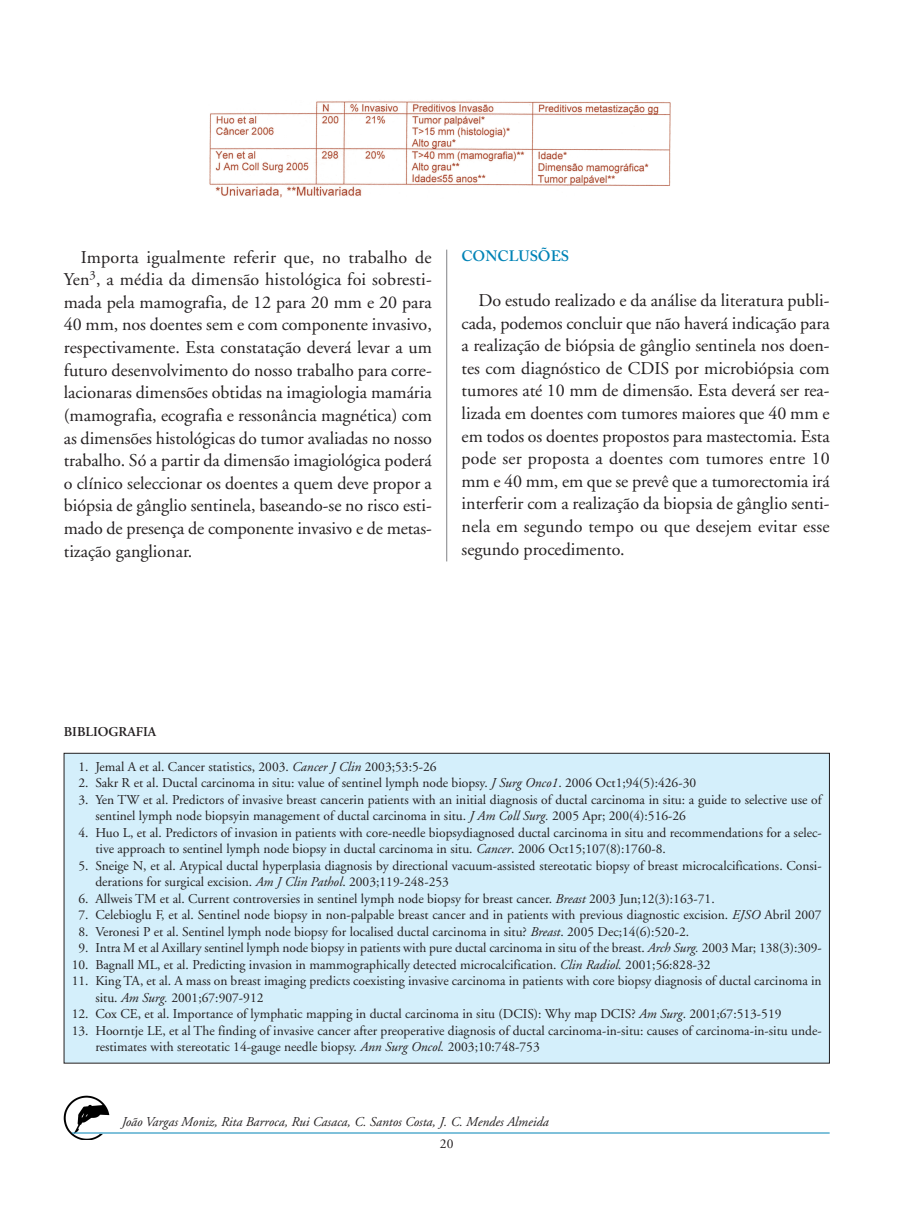
<style>
.page{position:relative;width:902px;height:1208px;background:#fff}
.page>*{position:absolute;margin:0;border:0;box-sizing:border-box;transform-origin:0 0}
.t1{font:18px/22.6px "Adobe Garamond";color:#231f20;text-align:justify}
.t2{font:600 15px "Adobe Caslon";color:#0083b6}
.t3{font:13.5px/16.5px "Adobe Garamond";color:#231f20}
.t4{font:italic 13.5px/22.4px "Adobe Garamond";color:#231f20}
.t5{font:600 13.5px "Adobe Garamond";color:#231f20}
.s1{font-style:italic}
.s2{font-style:normal}
</style>
<div class="page">
<img style="left:64px;top:1095px;width:45px;height:45px">
<hr style="left:72px;top:1132px;width:757px;height:1px;background:#0083b6">
<hr style="left:446px;top:250px;width:1px;height:311px;background:#808285">
<div style="left:64px;top:753px;width:765px;height:310px;background:#d4effb"></div>
<img style="left:209px;top:101px;width:462px;height:97px">
<p class="t1" style="left:64px;top:247px;width:369px;text-indent:17px">Importa igualmente referir que, no trabalho de Yen<sup>3</sup>, a média da dimensão histológica foi sobresti&shy;mada pela mamografia, de 12 para 20 mm e 20 para 40 mm, nos doentes sem e com componente invasivo, respectivamente. Esta constatação deverá levar a um futuro desenvolvimento do nosso trabalho para corre&shy;lacionaras dimensões obtidas na imagiologia mamária (mamografia, ecografia e ressonância magnética) com as dimensões histológicas do tumor avaliadas no nosso trabalho. Só a partir da dimensão imagiológica poderá o clínico seleccionar os doentes a quem deve propor a biópsia de gânglio sentinela, baseando-se no risco esti&shy;mado de presença de componente invasivo e de metas&shy;tização ganglionar.</p>
<p class="t2" style="left:461px;top:250px;width:109px">CONCLUSÕES</p>
<p class="t1" style="left:461px;top:290px;width:369px;text-indent:17px">Do estudo realizado e da análise da literatura publi&shy;cada, podemos concluir que não haverá indicação para a realização de biópsia de gânglio sentinela nos doen&shy;tes com diagnóstico de CDIS por microbiópsia com tumores até 10 mm de dimensão. Esta deverá ser rea&shy;lizada em doentes com tumores maiores que 40 mm e em todos os doentes propostos para mastectomia. Esta pode ser proposta a doentes com tumores entre 10 mm e 40 mm, em que se prevê que a tumorectomia irá interferir com a realização da biopsia de gânglio senti&shy;nela em segundo tempo ou que desejem evitar esse segundo procedimento.</p>
<p class="t5" style="left:64px;top:726px;width:94px">BIBLIOGRAFIA</p>
<p class="t3" style="left:78px;top:759px;width:359px">1. Jemal A et al. Cancer statistics, 2003. <span class="s1">Cancer J Clin</span> 2003;53:5-26</p>
<p class="t3" style="left:78px;top:776px;width:619px">2. Sakr R et al. Ductal carcinoma in situ: value of sentinel lymph node biopsy. <span class="s1">J Surg Onco1</span>. 2006 Oct1;94(5):426-30</p>
<p class="t3" style="left:95px;top:792px;width:727px;text-indent:-17px">3. Yen TW et al. Predictors of invasive breast cancerin patients with an initial diagnosis of ductal carcinoma in situ: a guide to selective use of sentinel lymph node biopsyin management of ductal carcinoma in situ. <span class="s1">J Am Coll Surg.</span> 2005 Apr; 200(4):516-26</p>
<p class="t3" style="left:95px;top:825px;width:727px;text-indent:-17px">4. Huo L, et al. Predictors of invasion in patients with core-needle biopsy diagnosed ductal carcinoma in situ and recommendations for a selec&shy;tive approach to sentinel lymph node biopsy in ductal carcinoma in situ. <span class="s1">Cancer</span>. 2006 Oct15;107(8):1760-8.</p>
<p class="t3" style="left:95px;top:858px;width:727px;text-indent:-17px">5. Sneige N, et al. Atypical ductal hyperplasia diagnosis by directional vacuum-assisted stereotatic biopsy of breast microcalcifications. Consi&shy;derations for surgical excision. <span class="s1">Am J Clin Pathol</span>. 2003;119-248-253</p>
<p class="t3" style="left:78px;top:891px;width:637px">6. Allweis TM et al. Current controversies in sentinel lymph node biopsy for breast cancer. <span class="s1">Breast</span> 2003 Jun;12(3):163-71.</p>
<p class="t3" style="left:78px;top:908px;width:744px">7. Celebioglu F, et al. Sentinel node biopsy in non-palpable breast cancer and in patients with previous diagnostic excision. <span class="s1">EJSO</span> Abril 2007</p>
<p class="t3" style="left:78px;top:924px;width:612px">8. Veronesi P et al. Sentinel lymph node biopsy for localised ductal carcinoma in situ? <span class="s1">Breast</span>. 2005 Dec;14(6):520-2.</p>
<p class="t3" style="left:78px;top:941px;width:744px">9. Intra M et al Axillary sentinel lymph node biopsy in patients with pure ductal carcinoma in situ of the breast. <span class="s1">Arch Surg.</span> 2003 Mar; 138(3):309-</p>
<p class="t3" style="left:72px;top:957px;width:640px">10. Bagnall ML, et al. Predicting invasion in mammographically detected microcalcification. <span class="s1">Clin Radiol.</span> 2001;56:828-32</p>
<p class="t3" style="left:95px;top:974px;width:727px;text-indent:-24px">11. King TA, et al. A mass on breast imaging predicts coexisting invasive carcinoma in patients with core biopsy diagnosis of ductal carcinoma in situ. <span class="s1">Am Surg.</span> 2001;67:907-912</p>
<p class="t3" style="left:72px;top:1007px;width:711px">12. Cox CE, et al. Importance of lymphatic mapping in ductal carcinoma in situ (DCIS): Why map DCIS? <span class="s1">Am Surg</span>. 2001;67:513-519</p>
<p class="t3" style="left:95px;top:1023px;width:727px;text-indent:-24px">13. Hoorntje LE, et al The finding of invasive cancer after preoperative diagnosis of ductal carcinoma-in-situ: causes of carcinoma-in-situ unde&shy;restimates with stereotatic 14-gauge needle biopsy. <span class="s1">Ann Surg Oncol.</span> 2003;10:748-753</p>
<p class="t4" style="left:440px;top:1111px;width:110px;text-indent:-318px">João Vargas Moniz, Rita Barroca, Rui Casaca, C. Santos Costa, J. C. Mendes Almeida<br><span class="s2">20</span></p>
</div>
